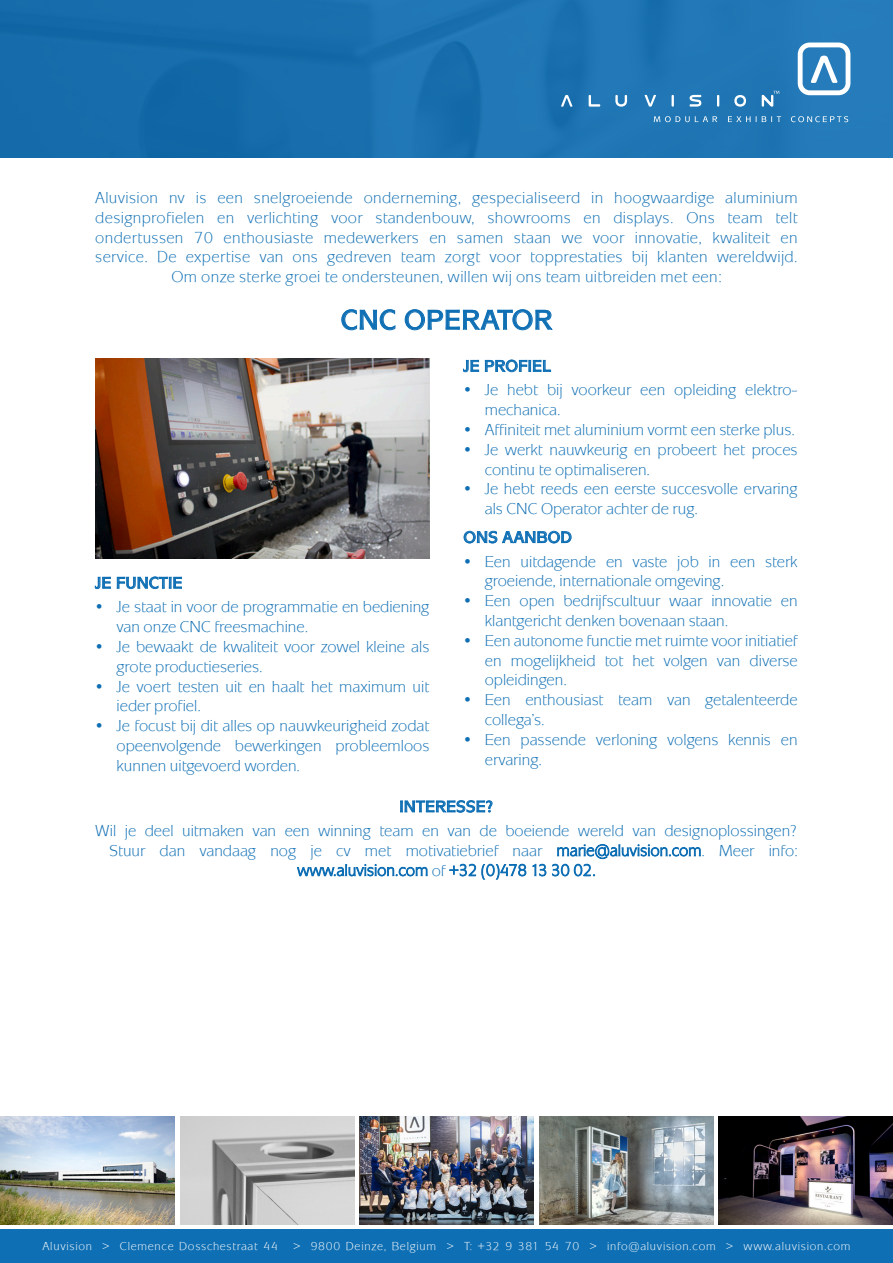
<style>
.page{position:relative;width:893px;height:1263px;background:#fff}
.page>*{position:absolute;margin:0;border:0;box-sizing:border-box;transform-origin:0 0}
.Inleiding_Aluvision{font:500 28.5px "Mixage ITC";letter-spacing:.02em;color:#0f6fb4}
.Inleiding_Aluvision-2{font:16.5px/19.8px "Mixage ITCTT Book";color:#0f6fb4}
.Inleiding_Aluvision-3{font:16.5px/19.8px "Mixage ITCTT Book";letter-spacing:.02em;color:#0f6fb4;text-align:center}
.Lopende_tekst_gecent{font:16.5px "Mixage ITCTT Book";color:#0f6fb4}
.Tussentitel{font:500 16.5px "Mixage ITC";letter-spacing:.02em;color:#0f6fb4}
.Tussentitel_gecentre{font:500 16.5px "Mixage ITC";letter-spacing:.02em;color:#0f6fb4}
.t1{font:12px "Mixage ITCTT Book";letter-spacing:.06em;color:#fff}
</style>
<div class="page">
<div style="left:0;top:0;width:893px;height:157px;background:linear-gradient(to right,#1268a6,#267cb9)"></div>
<svg style="left:561px;top:95px;width:11px;height:12px"></svg>
<svg style="left:589px;top:95px;width:11px;height:12px"></svg>
<svg style="left:615px;top:95px;width:12px;height:12px"></svg>
<svg style="left:645px;top:95px;width:11px;height:12px"></svg>
<svg style="left:672px;top:95px;width:2px;height:12px"></svg>
<svg style="left:690px;top:95px;width:11px;height:12px"></svg>
<svg style="left:717px;top:95px;width:2px;height:12px"></svg>
<svg style="left:734px;top:95px;width:12px;height:12px"></svg>
<svg style="left:798px;top:43px;width:52px;height:52px"></svg>
<svg style="left:762px;top:91px;width:17px;height:16px"></svg>
<svg style="left:654px;top:116px;width:63px;height:6px"></svg>
<svg style="left:728px;top:116px;width:53px;height:6px"></svg>
<svg style="left:791px;top:116px;width:57px;height:6px"></svg>
<div style="left:0;top:1230px;width:893px;height:33px;background:#0f6fb4"></div>
<img style="left:539px;top:1116px;width:174px;height:108px">
<img style="left:0;top:1116px;width:174px;height:108px">
<img style="left:360px;top:1116px;width:174px;height:108px">
<img style="left:180px;top:1116px;width:174px;height:108px">
<img style="left:719px;top:1116px;width:174px;height:108px">
<svg style="left:342px;top:309px;width:53px;height:21px"></svg>
<svg style="left:405px;top:309px;width:147px;height:21px"></svg>
<svg style="left:95px;top:577px;width:16px;height:12px"></svg>
<svg style="left:117px;top:576px;width:65px;height:13px"></svg>
<svg style="left:463px;top:360px;width:16px;height:12px"></svg>
<svg style="left:485px;top:360px;width:66px;height:12px"></svg>
<svg style="left:464px;top:531px;width:107px;height:12px"></svg>
<img style="left:95px;top:359px;width:334px;height:199px">
<svg style="left:400px;top:800px;width:92px;height:12px"></svg>
<svg style="left:297px;top:864px;width:130px;height:12px"></svg>
<svg style="left:449px;top:864px;width:77px;height:15px"></svg>
<svg style="left:533px;top:864px;width:13px;height:12px"></svg>
<svg style="left:552px;top:844px;width:149px;height:32px"></svg>
<p class="Inleiding_Aluvision-3" style="left:95px;top:188px;width:704px">Aluvision nv is een snelgroeiende onderneming, gespecialiseerd in hoogwaardige aluminium designprofielen en verlichting voor standenbouw, showrooms en displays. Ons team telt ondertussen 70 enthousiaste medewerkers en samen staan we voor innovatie, kwaliteit en service. De expertise van ons gedreven team zorgt voor topprestaties bij klanten wereldwijd.<br>Om onze sterke groei te ondersteunen, willen wij ons team uitbreiden met een:</p>
<p class="Inleiding_Aluvision" style="left:341px;top:303px;width:213px">CNC OPERATOR</p>
<p class="Tussentitel" style="left:463px;top:356px;width:89px">JE PROFIEL</p>
<p class="Inleiding_Aluvision-2" style="left:485px;top:380px;width:314px;text-indent:-21px">• Je hebt bij voorkeur een opleiding elektro&shy;mechanica.</p>
<p class="Inleiding_Aluvision-2" style="left:463px;top:420px;width:333px">• Affiniteit met aluminium vormt een sterke plus.</p>
<p class="Inleiding_Aluvision-2" style="left:485px;top:439px;width:314px;text-indent:-21px">• Je werkt nauwkeurig en probeert het proces continu te optimaliseren.</p>
<p class="Inleiding_Aluvision-2" style="left:485px;top:479px;width:314px;text-indent:-21px">• Je hebt reeds een eerste succesvolle ervaring als CNC Operator achter de rug.</p>
<p class="Tussentitel" style="left:463px;top:527px;width:110px">ONS AANBOD</p>
<p class="Inleiding_Aluvision-2" style="left:485px;top:551px;width:314px;text-indent:-21px">• Een uitdagende en vaste job in een sterk groeiende, internationale omgeving.</p>
<p class="Inleiding_Aluvision-2" style="left:485px;top:591px;width:314px;text-indent:-21px">• Een open bedrijfscultuur waar innovatie en klantgericht denken bovenaan staan.</p>
<p class="Inleiding_Aluvision-2" style="left:485px;top:630px;width:314px;text-align:justify;text-indent:-21px">• Een autonome functie met ruimte voor initiatief en mogelijkheid tot het volgen van diverse opleidingen.</p>
<p class="Inleiding_Aluvision-2" style="left:485px;top:690px;width:314px;text-indent:-21px">• Een enthousiast team van getalenteerde collega’s.</p>
<p class="Inleiding_Aluvision-2" style="left:485px;top:729px;width:314px;text-indent:-21px">• Een passende verloning volgens kennis en ervaring.</p>
<p class="Tussentitel_gecentre" style="left:399px;top:797px;width:96px">INTERESSE?</p>
<p class="Lopende_tekst_gecent" style="left:95px;top:821px;width:704px">Wil je deel uitmaken van een winning team en van de boeiende wereld van designoplossingen?</p>
<p class="Lopende_tekst_gecent" style="left:109px;top:841px;width:690px">Stuur dan vandaag nog je cv met motivatiebrief naar marie@aluvision.com. Meer info:</p>
<p class="Lopende_tekst_gecent" style="left:297px;top:860px;width:300px">www.aluvision.com of +32 (0)478 13 30 02.</p>
<p class="Tussentitel" style="left:95px;top:573px;width:89px">JE FUNCTIE</p>
<p class="Inleiding_Aluvision-2" style="left:117px;top:597px;width:314px;text-indent:-21px">• Je staat in voor de programmatie en bediening van onze CNC freesmachine.</p>
<p class="Inleiding_Aluvision-2" style="left:117px;top:636px;width:314px;text-indent:-21px">• Je bewaakt de kwaliteit voor zowel kleine als grote productieseries.</p>
<p class="Inleiding_Aluvision-2" style="left:117px;top:676px;width:314px;text-indent:-21px">• Je voert testen uit en haalt het maximum uit ieder profiel.</p>
<p class="Inleiding_Aluvision-2" style="left:117px;top:716px;width:314px;text-align:justify;text-indent:-21px">• Je focust bij dit alles op nauwkeurigheid zodat opeenvolgende bewerkingen probleemloos kunnen uitgevoerd worden.</p>
<p class="t1" style="left:43px;top:1239px;width:237px">Aluvision &gt; Clemence Dosschestraat 44</p>
<p class="t1" style="left:293px;top:1239px;width:559px">&gt; 9800 Deinze, Belgium &gt; T: +32 9 381 54 70 &gt; info@aluvision.com &gt; www.aluvision.com</p>
</div>
